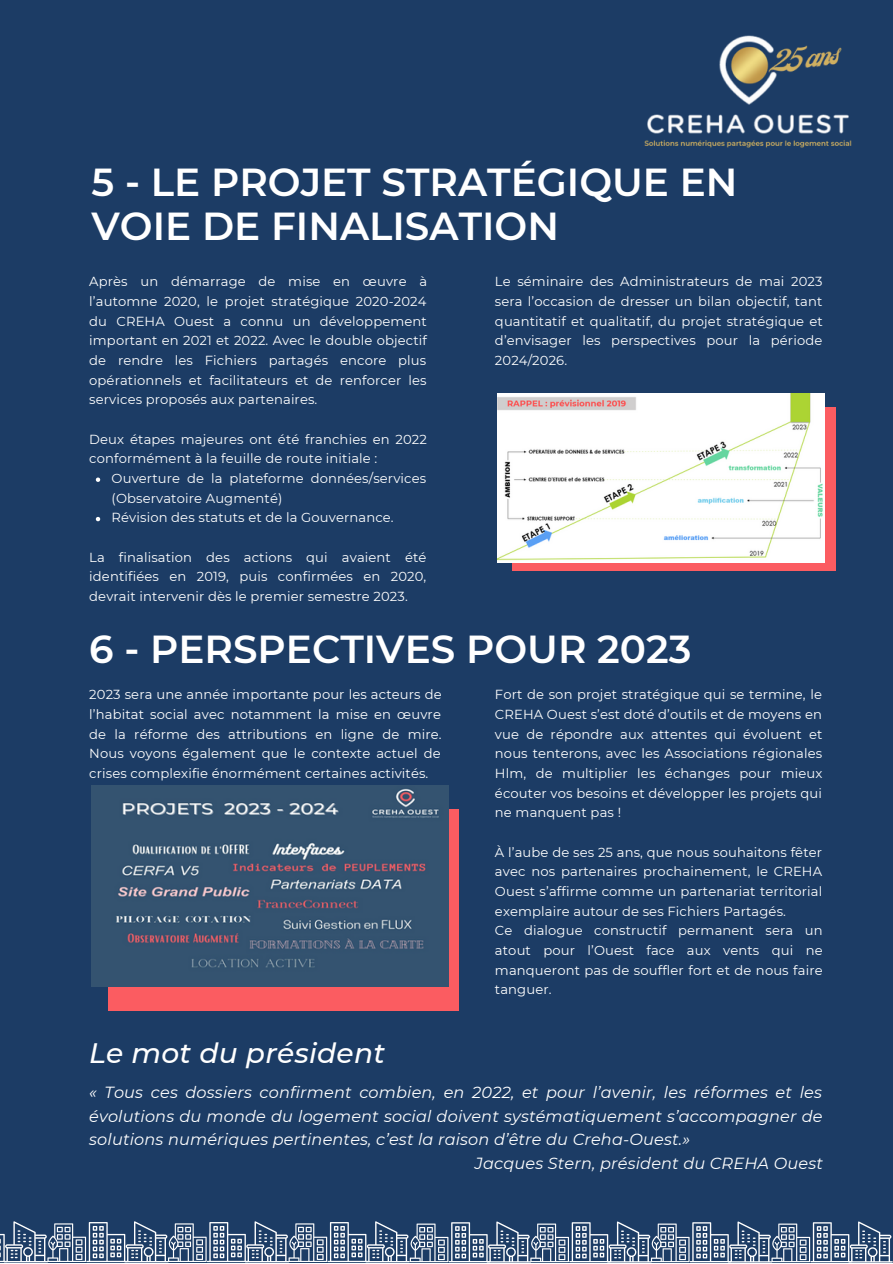
<style>
.page{position:relative;width:893px;height:1264px;background:#fff}
.page>*{position:absolute;margin:0;border:0;box-sizing:border-box;transform-origin:0 0}
.t1{font:600 39px/43.8px "Montserrat";color:#fff}
.t2{font:italic 500 28.05px "Montserrat";letter-spacing:.01em;color:#fff}
.t3{font:italic 16.05px/23.5px "Montserrat";letter-spacing:.01em;color:#fff;text-align:justify}
.t4{font:13.05px/19.6px "Montserrat";letter-spacing:.01em;color:#fff;text-align:justify}
</style>
<div class="page">
<div style="left:0;top:0;width:892px;height:1262px;background:#1c3c65"></div>
<div style="left:108px;top:809px;width:350px;height:201px;background:#fb5c61"></div>
<img style="left:92px;top:785px;width:356px;height:201px">
<div style="left:511px;top:407px;width:324px;height:163px;background:#fb5c61"></div>
<img style="left:497px;top:393px;width:327px;height:169px">
<svg style="left:96px;top:477px;width:4px;height:5px"></svg>
<svg style="left:96px;top:517px;width:4px;height:4px"></svg>
<svg style="left:0;top:1221px;width:892px;height:41px"></svg>
<img style="left:644px;top:35px;width:208px;height:113px">
<p class="t1" style="left:91px;top:160px;width:647px">5 - LE PROJET STRATÉGIQUE EN<br>VOIE DE FINALISATION</p>
<p class="t4" style="left:89px;top:272px;width:339px">Après un démarrage de mise en œuvre à l’automne 2020, le projet stratégique 2020-2024 du CREHA Ouest a connu un développement important en 2021 et 2022. Avec le double objectif de rendre les Fichiers partagés encore plus opérationnels et facilitateurs et de renforcer les services proposés aux partenaires.</p>
<p class="t4" style="left:89px;top:429px;width:339px">Deux étapes majeures ont été franchies en 2022 conformément à la feuille de route initiale :</p>
<p class="t4" style="left:112px;top:468px;width:316px">Ouverture de la plateforme données/services (Observatoire Augmenté)</p>
<p class="t4" style="left:112px;top:508px;width:284px">Révision des statuts et de la Gouvernance.</p>
<p class="t4" style="left:89px;top:547px;width:338px">La finalisation des actions qui avaient été identifiées en 2019, puis confirmées en 2020, devrait intervenir dès le premier semestre 2023.</p>
<p class="t4" style="left:495px;top:272px;width:329px">Le séminaire des Administrateurs de mai 2023 sera l’occasion de dresser un bilan objectif, tant quantitatif et qualitatif, du projet stratégique et d’envisager les perspectives pour la période 2024/2026.</p>
<p class="t1" style="left:89px;top:626px;width:603px">6 - PERSPECTIVES POUR 2023</p>
<p class="t4" style="left:89px;top:684px;width:354px">2023 sera une année importante pour les acteurs de l’habitat social avec notamment la mise en œuvre de la réforme des attributions en ligne de mire.<br>Nous voyons également que le contexte actuel de crises complexifie énormément certaines activités.</p>
<p class="t4" style="left:495px;top:684px;width:329px">Fort de son projet stratégique qui se termine, le CREHA Ouest s’est doté d’outils et de moyens en vue de répondre aux attentes qui évoluent et nous tenterons, avec les Associations régionales Hlm, de multiplier les échanges pour mieux écouter vos besoins et développer les projets qui ne manquent pas !</p>
<p class="t4" style="left:495px;top:842px;width:329px">À l’aube de ses 25 ans, que nous souhaitons fêter avec nos partenaires prochainement, le CREHA Ouest s’affirme comme un partenariat territorial exemplaire autour de ses Fichiers Partagés.</p>
<p class="t4" style="left:495px;top:920px;width:329px">Ce dialogue constructif permanent sera un atout pour l’Ouest face aux vents qui ne manqueront pas de souffler fort et de nous faire tanguer.</p>
<p class="t2" style="left:89px;top:1036px;width:297px">Le mot du président</p>
<p class="t3" style="left:89px;top:1080px;width:734px">« Tous ces dossiers confirment combien, en 2022, et pour l’avenir, les réformes et les évolutions du monde du logement social doivent systématiquement s’accompagner de solutions numériques pertinentes, c’est la raison d’être du Creha-Ouest.»</p>
<p class="t3" style="left:475px;top:1151px;width:349px">Jacques Stern, président du CREHA Ouest</p>
</div>
